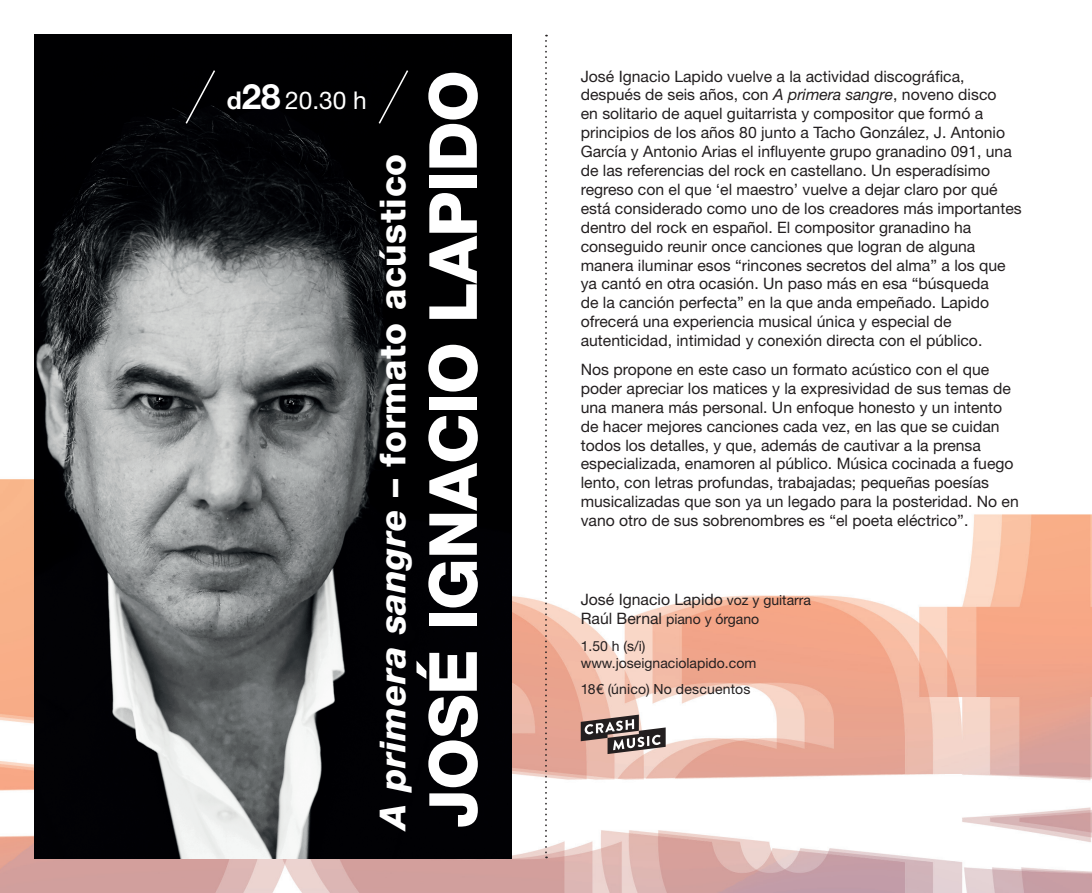
<style>
.page{position:relative;width:1092px;height:893px;background:#fff}
.page>*{position:absolute;margin:0;border:0;box-sizing:border-box;transform-origin:0 0}
.t1{font:800 66.5px "Helvetica Neue LT Std";letter-spacing:-.01em;color:#fff}
.t2{font:800 35.88px "Helvetica Neue LT Std";letter-spacing:.015em;color:#fff}
.t3{font:24.5px "Helvetica Neue LT Std";color:#fff}
.t4{font:15.75px/18.9px "Helvetica Neue LT Std";color:#231f20}
.t5{font:14px/26.8px "Helvetica Neue LT Std";color:#231f20}
.s1{font-weight:700}
.s2{font-weight:700;font-size:35px}
.s3{font-style:italic}
.s4{font-size:14px}
.s5{font-size:15.75px}
</style>
<div class="page">
<img style="left:0;top:34px;width:1091px;height:859px">
<img style="left:35px;top:35px;width:476px;height:823px">
<svg style="left:377px;top:69px;width:32px;height:56px;background:#0d0d0e"></svg>
<svg style="left:184px;top:69px;width:32px;height:56px;background:#0e0e10"></svg>
<svg style="left:545px;top:35px;width:2px;height:823px"></svg>
<svg style="left:580px;top:715px;width:85px;height:39px"></svg>
<h3 class="t3" style="left:227px;top:85px;width:141px"><span class="s1">d</span><span class="s2">28</span> 20.30 h</h3>
<h1 class="t1" style="left:413px;top:828px;width:760px;rotate:-90deg">JOSÉ IGNACIO LAPIDO</h1>
<h2 class="t2" style="left:371px;top:828px;width:676px;rotate:-90deg"><span class="s3">A primera sangre</span> – formato acústico</h2>
<p class="t4" style="left:580px;top:66px;width:442px">José Ignacio Lapido vuelve a la actividad discográfica, después de seis años, con <span class="s3">A primera sangre</span>, noveno disco<br>en solitario de aquel guitarrista y compositor que formó a principios de los años 80 junto a Tacho González, J. Antonio García y Antonio Arias el influyente grupo granadino 091, una de las referencias del rock en castellano. Un esperadísimo regreso con el que ‘el maestro’ vuelve a dejar claro por qué está considerado como uno de los creadores más importantes dentro del rock en español. El compositor granadino ha conseguido reunir once canciones que logran de alguna manera iluminar esos “rincones secretos del alma” a los que ya cantó en otra ocasión. Un paso más en esa “búsqueda<br>de la canción perfecta” en la que anda empeñado. Lapido ofrecerá una experiencia musical única y especial de autenticidad, intimidad y conexión directa con el público.</p>
<p class="t4" style="left:580px;top:360px;width:439px">Nos propone en este caso un formato acústico con el que poder apreciar los matices y la expresividad de sus temas de una manera más personal. Un enfoque honesto y un intento de hacer mejores canciones cada vez, en las que se cuidan todos los detalles, y que, además de cautivar a la prensa especializada, enamoren al público. Música cocinada a fuego lento, con letras profundas, trabajadas; pequeñas poesías musicalizadas que son ya un legado para la posteridad. No en vano otro de sus sobrenombres es “el poeta eléctrico”.</p>
<p class="t4" style="left:580px;top:590px;width:232px">José Ignacio Lapido <span class="s4">voz y guitarra</span></p>
<p class="t5" style="left:580px;top:605px;width:180px"><span class="s5">Raúl Bernal</span> piano y órgano<br>1.50 h (s/i)</p>
<p class="t5" style="left:580px;top:649px;width:177px">www.joseignaciolapido.com<br>18€ (único) No descuentos</p>
</div>
